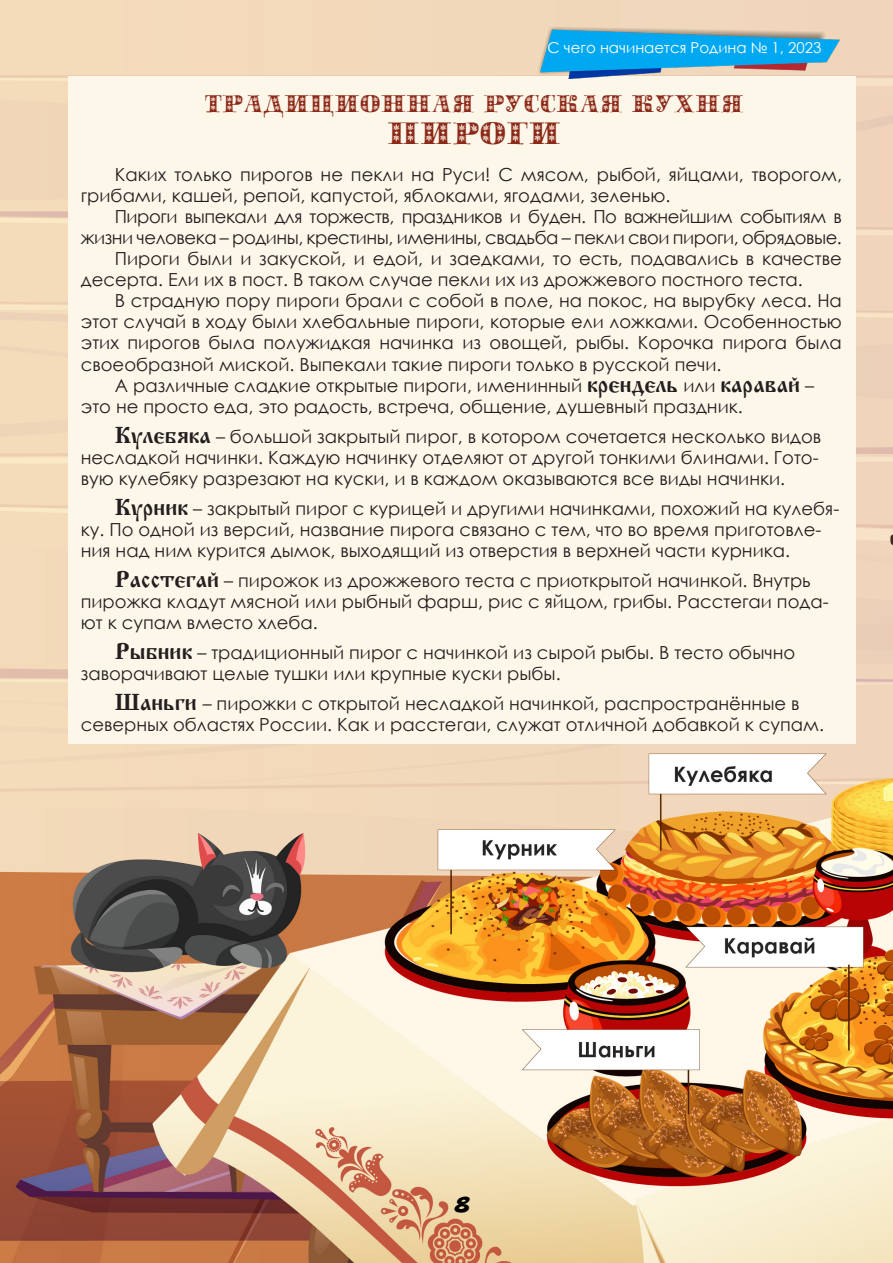
<style>
.page{position:relative;width:893px;height:1263px;background:#fff}
.page>*{position:absolute;margin:0;border:0;box-sizing:border-box;transform-origin:0 0}
.t1{font:27px "Sapphire Sativa";color:#8c2817}
.t2{font:21px "Sapphire Sativa";color:#8c2817}
.t3{font:21px "Freakomixby Avdo";color:#000}
.t4{font:18px/21px "Century Gothic";color:#231f20}
.t5{font:18px/21px "Century Gothic";letter-spacing:-.025em;color:#231f20;text-align:right}
.t6{font:15px "Century Gothic";color:#fff}
.s1{font-family:"Cyrillic Old";font-size:24px}
</style>
<div class="page">
<img style="left:0;top:0;width:893px;height:1263px">
<div style="left:68px;top:77px;width:788px;height:667px;background:#fdf7ea"></div>
<img style="left:539px;top:21px;width:301px;height:57px">
<p class="t6" style="left:548px;top:37px;width:275px">С чего начинается Родина № 1, 2023</p>
<p class="t2" style="left:204px;top:91px;width:541px">Традиционная русская кухня</p>
<p class="t1" style="left:387px;top:117px;width:176px">ПИРОГИ</p>
<p class="t4" style="left:81px;top:164px;width:763px;text-indent:34px">Каких только пирогов не пекли на Руси! С мясом, рыбой, яйцами, творогом, грибами, кашей, репой, капустой, яблоками, ягодами, зеленью.</p>
<p class="t5" style="left:81px;top:206px;width:763px">Пироги выпекали для торжеств, праздников и буден. По важнейшим событиям в жизни человека – родины, крестины, именины, свадьба – пекли свои пироги, обрядовые.</p>
<p class="t4" style="left:81px;top:248px;width:763px;text-indent:34px">Пироги были и закуской, и едой, и заедками, то есть, подавались в качестве десерта. Ели их в пост. В таком случае пекли их из дрожжевого постного теста.</p>
<p class="t4" style="left:81px;top:290px;width:763px;text-align:justify;text-indent:34px">В страдную пору пироги брали с собой в поле, на покос, на вырубку леса. На этот случай в ходу были хлебальные пироги, которые ели ложками. Особенностью этих пирогов была полужидкая начинка из овощей, рыбы. Корочка пирога была своеобразной миской. Выпекали такие пироги только в русской печи.</p>
<p class="t4" style="left:81px;top:374px;width:735px;text-indent:34px">А различные сладкие открытые пироги, именинный <span class="s1">крендель</span> или <span class="s1">каравай</span> – это не просто еда, это радость, встреча, общение, душевный праздник.</p>
<p class="t4" style="left:81px;top:425px;width:742px;text-indent:34px"><span class="s1">Кулебяка</span> – большой закрытый пирог, в котором сочетается несколько видов несладкой начинки. Каждую начинку отделяют от другой тонкими блинами. Гото&shy;вую кулебяку разрезают на куски, и в каждом оказываются все виды начинки.</p>
<p class="t4" style="left:81px;top:497px;width:760px;text-indent:34px"><span class="s1">Курник</span> – закрытый пирог с курицей и другими начинками, похожий на кулебя&shy;ку. По одной из версий, название пирога связано с тем, что во время приготовле&shy;ния над ним курится дымок, выходящий из отверстия в верхней части курника.</p>
<p class="t4" style="left:81px;top:569px;width:749px;text-indent:34px"><span class="s1">Расстегай</span> – пирожок из дрожжевого теста с приоткрытой начинкой. Внутрь пирожка кладут мясной или рыбный фарш, рис с яйцом, грибы. Расстегаи пода&shy;ют к супам вместо хлеба.</p>
<p class="t4" style="left:81px;top:641px;width:716px;text-indent:34px"><span class="s1">Рыбник</span> – традиционный пирог с начинкой из сырой рыбы. В тесто обычно заворачивают целые тушки или крупные куски рыбы.</p>
<p class="t4" style="left:81px;top:692px;width:745px;text-align:center"><span class="s1">Шаньги</span> – пирожки с открытой несладкой начинкой, распространённые в северных областях России. Как и расстегаи, служат отличной добавкой к супам.</p>
<p class="t3" style="left:454px;top:1193px;width:18px">8</p>
</div>
